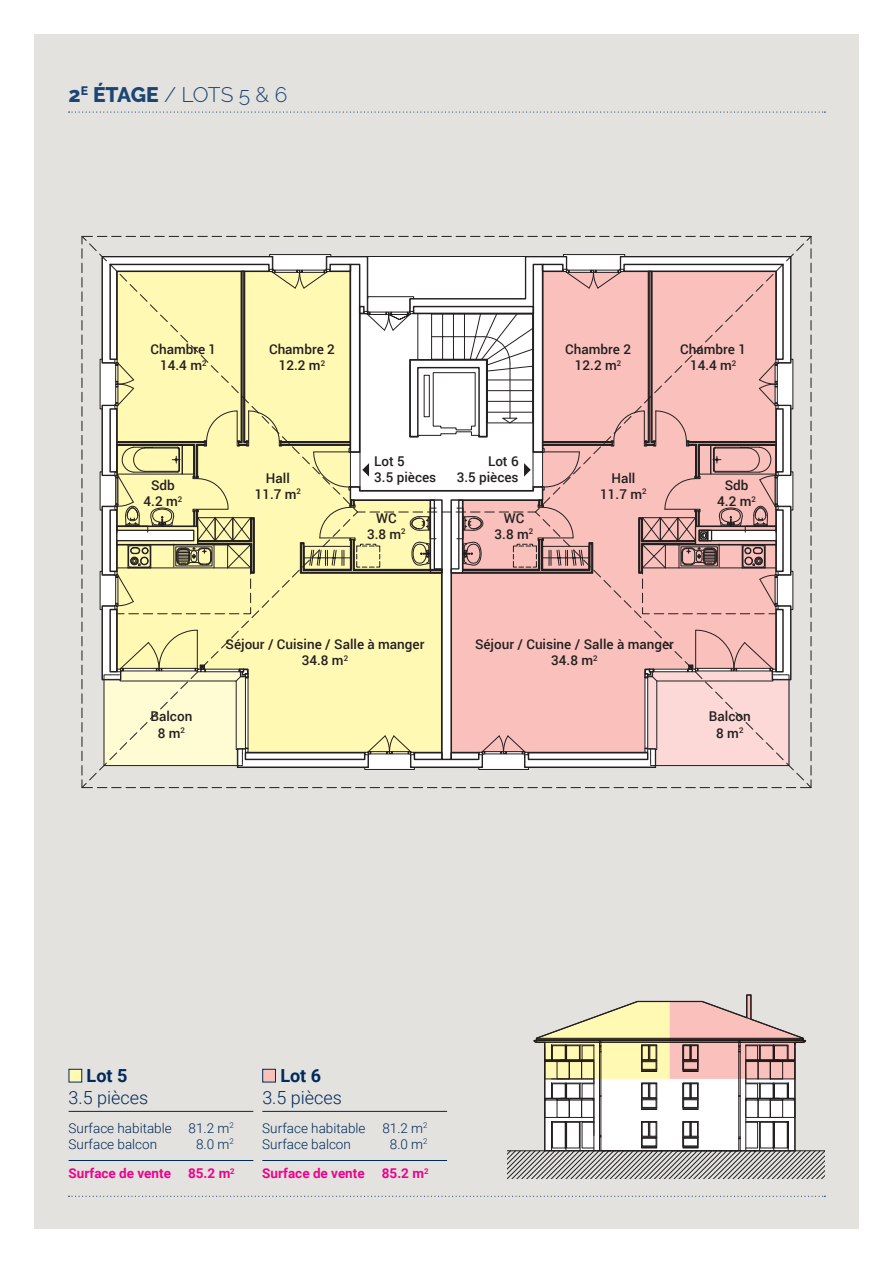
<style>
.page{position:relative;width:893px;height:1263px;background:#fff}
.page>*{position:absolute;margin:0;border:0;box-sizing:border-box;transform-origin:0 0}
.t1{font:300 21px "Raleway";color:#1a4574}
.t2{font:300 18px "Roboto";color:#00295c}
.t3{font:700 18px "Roboto";color:#00295c}
.t4{font:500 13.5px/16.2px "Roboto";color:#231f20;text-align:center}
.t5{font:300 13.5px "Roboto";color:#00295c}
.t6{font:700 13.5px "Roboto";color:#ed028c}
.s1{font-weight:800}
</style>
<div class="page">
<div style="left:34px;top:34px;width:825px;height:1195px;background:#e3e2de"></div>
<svg style="left:69px;top:1196px;width:756px;height:1px"></svg>
<svg style="left:69px;top:112px;width:756px;height:1px"></svg>
<svg style="left:507px;top:994px;width:317px;height:185px"></svg>
<div style="left:69px;top:1069px;width:13px;height:13px;background:#fff9b4;border:1px solid #00295c"></div>
<div style="left:262px;top:1069px;width:14px;height:13px;background:#fac1bc;border:1px solid #00295c"></div>
<hr style="left:69px;top:1111px;width:184px;height:1px;background:#00295c">
<hr style="left:262px;top:1111px;width:185px;height:1px;background:#00295c">
<hr style="left:69px;top:1160px;width:184px;height:1px;background:#00295c">
<hr style="left:262px;top:1160px;width:185px;height:1px;background:#00295c">
<svg style="left:82px;top:236px;width:730px;height:552px;background:#e3d0b9"></svg>
<p class="t1" style="left:69px;top:82px;width:220px"><span class="s1">2</span><sup>E</sup> <span class="s1">ÉTAGE</span> / LOTS 5 &amp; 6</p>
<p class="t4" style="left:150px;top:340px;width:67px">Chambre 1<br>14.4 m<sup>2</sup></p>
<p class="t4" style="left:680px;top:340px;width:67px">Chambre 1<br>14.4 m<sup>2</sup></p>
<p class="t4" style="left:269px;top:340px;width:67px">Chambre 2<br>12.2 m<sup>2</sup></p>
<p class="t4" style="left:565px;top:340px;width:67px">Chambre 2<br>12.2 m<sup>2</sup></p>
<p class="t4" style="left:374px;top:452px;width:63px;text-align:left">Lot 5<br>3.5 pièces</p>
<p class="t4" style="left:457px;top:452px;width:64px;text-align:right">Lot 6<br>3.5 pièces</p>
<p class="t4" style="left:255px;top:469px;width:48px">Hall<br>11.7 m<sup>2</sup></p>
<p class="t4" style="left:600px;top:469px;width:48px">Hall<br>11.7 m<sup>2</sup></p>
<p class="t4" style="left:144px;top:477px;width:40px">Sdb<br>4.2 m<sup>2</sup></p>
<p class="t4" style="left:717px;top:477px;width:40px">Sdb<br>4.2 m<sup>2</sup></p>
<p class="t4" style="left:367px;top:509px;width:40px">WC<br>3.8 m<sup>2</sup></p>
<p class="t4" style="left:495px;top:509px;width:40px">WC<br>3.8 m<sup>2</sup></p>
<p class="t4" style="left:225px;top:636px;width:200px">Séjour / Cuisine / Salle à manger<br>34.8 m<sup>2</sup></p>
<p class="t4" style="left:475px;top:636px;width:200px">Séjour / Cuisine / Salle à manger<br>34.8 m<sup>2</sup></p>
<p class="t4" style="left:150px;top:708px;width:43px">Balcon<br>8 m<sup>2</sup></p>
<p class="t4" style="left:709px;top:708px;width:43px">Balcon<br>8 m<sup>2</sup></p>
<p class="t3" style="left:87px;top:1063px;width:42px">Lot 5</p>
<p class="t2" style="left:69px;top:1085px;width:81px">3.5 pièces</p>
<p class="t5" style="left:69px;top:1118px;width:167px">Surface habitable 81.2 m<sup>2</sup></p>
<p class="t5" style="left:69px;top:1134px;width:90px">Surface balcon</p>
<p class="t5" style="left:196px;top:1134px;width:39px">8.0 m<sup>2</sup></p>
<p class="t6" style="left:69px;top:1164px;width:104px">Surface de vente</p>
<p class="t6" style="left:188px;top:1164px;width:48px">85.2 m<sup>2</sup></p>
<p class="t3" style="left:280px;top:1063px;width:42px">Lot 6</p>
<p class="t2" style="left:262px;top:1085px;width:81px">3.5 pièces</p>
<p class="t5" style="left:262px;top:1118px;width:167px">Surface habitable 81.2 m<sup>2</sup></p>
<p class="t5" style="left:262px;top:1134px;width:90px">Surface balcon</p>
<p class="t5" style="left:390px;top:1134px;width:39px">8.0 m<sup>2</sup></p>
<p class="t6" style="left:262px;top:1164px;width:104px">Surface de vente</p>
<p class="t6" style="left:382px;top:1164px;width:48px">85.2 m<sup>2</sup></p>
</div>
